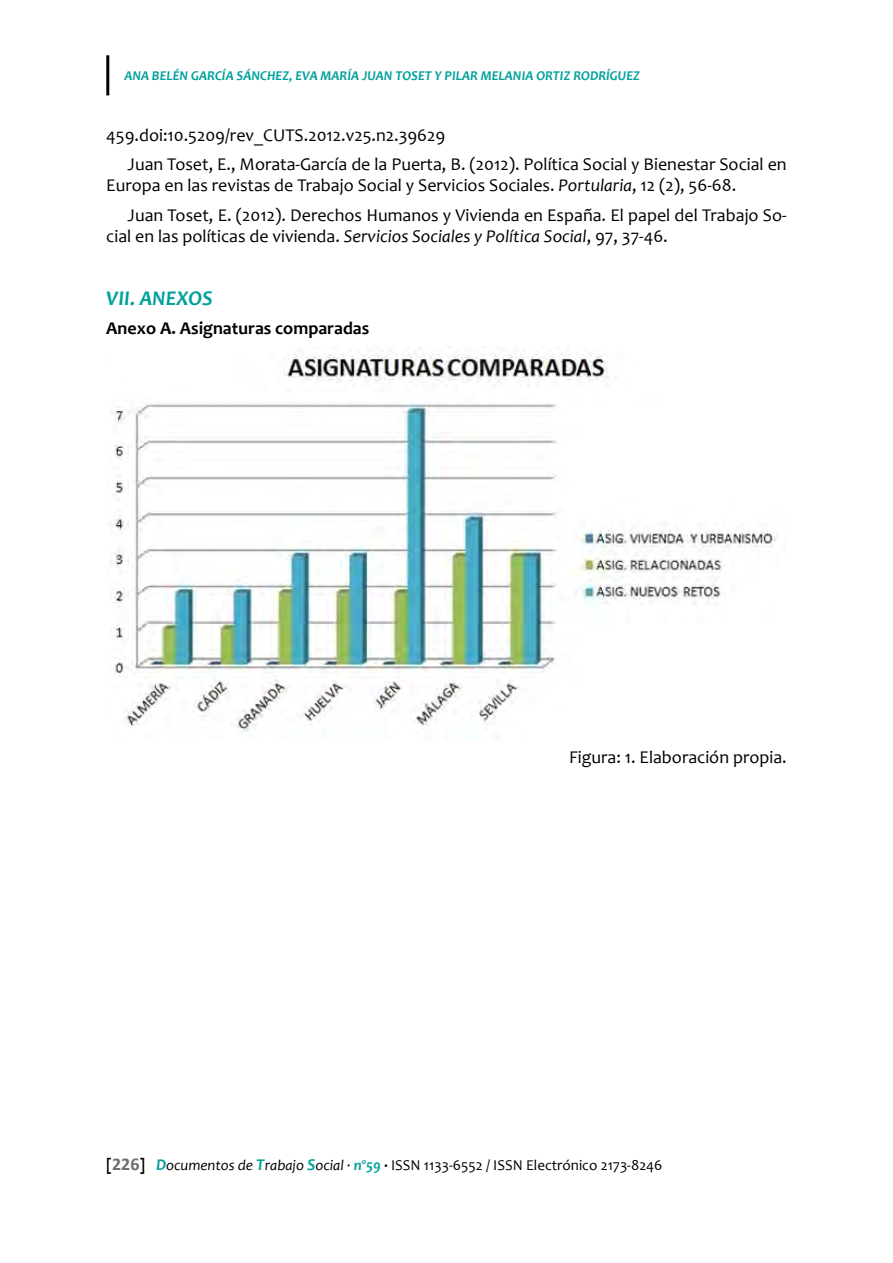
<style>
.page{position:relative;width:893px;height:1263px;background:#fff}
.page>*{position:absolute;margin:0;border:0;box-sizing:border-box;transform-origin:0 0}
.t1{font:italic 700 21px "Candara";color:#00a19b}
.t2{font:18px/29.5px "Candara";color:#000}
.t3{font:700 18px "Candara";color:#000}
.t4{font:15px "Candara";color:#000}
.t5{font:italic 700 13.5px "Candara";color:#00a19b}
.s1{font-style:italic}
.s2{font-weight:700;font-size:16.5px}
.s3{font-family:"Calibri";font-weight:700;font-size:18px;color:#6d6e71}
.s4{font-weight:700;font-style:italic;font-size:16.5px;color:#00a19b}
.s5{font-weight:700;font-style:italic;color:#00a19b}
.s6{font-weight:700;font-style:italic}
</style>
<div class="page">
<hr style="left:106px;top:55px;width:3px;height:40px;background:#000">
<img style="left:110px;top:346px;width:668px;height:388px">
<p class="t5" style="left:124px;top:67px;width:517px">ANA BELÉN GARCÍA SÁNCHEZ, EVA MARÍA JUAN TOSET Y PILAR MELANIA ORTIZ RODRÍGUEZ</p>
<p class="t2" style="left:128px;top:120px;width:661px;text-indent:-21px">459.doi:10.5209/rev_CUTS.2012.v25.n2.39629<br>Juan Toset, E., Morata-García de la Puerta, B. (2012). Política Social y Bienestar Social en</p>
<p class="t2" style="left:128px;top:170px;width:661px;text-indent:-21px">Europa en las revistas de Trabajo Social y Servicios Sociales. <span class="s1">Portularia</span>, 12 (2), 56-68.<br>Juan Toset, E. (2012). Derechos Humanos y Vivienda en España. El papel del Trabajo So-</p>
<p class="t2" style="left:106px;top:221px;width:563px">cial en las políticas de vivienda. <span class="s1">Servicios Sociales y Política Social</span>, 97, 37-46.</p>
<p class="t1" style="left:106px;top:285px;width:108px">VII. ANEXOS</p>
<p class="t3" style="left:106px;top:317px;width:264px">Anexo A. Asignaturas comparadas</p>
<p class="t2" style="left:569px;top:742px;width:219px">Figura: 1. Elaboración propia.</p>
<p class="t4" style="left:106px;top:1156px;width:558px"><span class="s2">[</span><span class="s3">226</span><span class="s2">]</span> <span class="s4">D</span><span class="s1">ocumentos de</span> <span class="s4">T</span><span class="s1">rabajo</span> <span class="s4">S</span><span class="s1">ocial ·</span> <span class="s5">nº59</span> <span class="s6">·</span> ISSN 1133-6552 / ISSN Electrónico 2173-8246</p>
</div>
